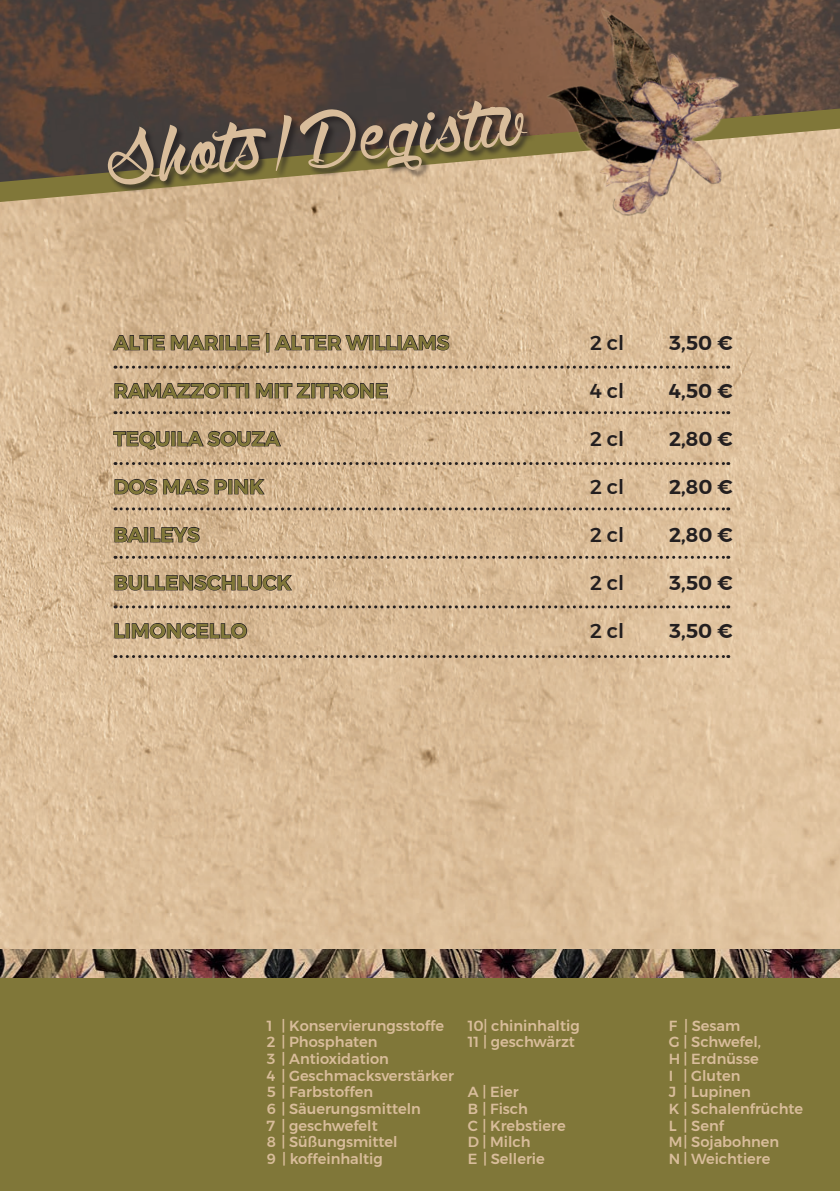
<style>
.page{position:relative;width:840px;height:1191px;background:#fff}
.page>*{position:absolute;margin:0;border:0;box-sizing:border-box;transform-origin:0 0}
.t1{font:600 20px "Montserrat";color:#807739}
.t2{font:600 20px "Montserrat";color:#231f20}
.t3{font:500 20px "Montserrat";color:#231f20}
.t4{font:500 14.6px/16.6px "Montserrat";color:#d9bd9b}
</style>
<div class="page">
<img style="left:0;top:202px;width:839px;height:748px">
<img style="left:0;top:0;width:839px;height:108px">
<svg style="left:0;top:108px;width:839px;height:94px"></svg>
<img style="left:474px;top:0;width:325px;height:245px">
<svg style="left:115px;top:366px;width:613px;height:3px"></svg>
<svg style="left:115px;top:411px;width:613px;height:3px"></svg>
<svg style="left:115px;top:462px;width:613px;height:3px"></svg>
<svg style="left:115px;top:507px;width:613px;height:3px"></svg>
<svg style="left:115px;top:556px;width:613px;height:3px"></svg>
<svg style="left:115px;top:605px;width:613px;height:3px"></svg>
<svg style="left:115px;top:655px;width:613px;height:3px"></svg>
<svg style="left:111px;top:334px;width:108px;height:17px"></svg>
<div style="left:219px;top:335px;width:4px;height:15px;border:1px solid #231f20"></div>
<svg style="left:225px;top:334px;width:35px;height:17px"></svg>
<div style="left:266px;top:333px;width:3px;height:19px;border:1px solid #231f20"></div>
<svg style="left:273px;top:334px;width:177px;height:17px"></svg>
<svg style="left:114px;top:382px;width:131px;height:17px"></svg>
<div style="left:245px;top:383px;width:4px;height:15px;border:1px solid #231f20"></div>
<svg style="left:255px;top:382px;width:18px;height:17px"></svg>
<div style="left:274px;top:383px;width:5px;height:15px;border:1px solid #231f20"></div>
<svg style="left:279px;top:382px;width:109px;height:17px"></svg>
<svg style="left:112px;top:430px;width:58px;height:20px"></svg>
<div style="left:171px;top:431px;width:4px;height:15px;border:1px solid #231f20"></div>
<svg style="left:177px;top:430px;width:104px;height:17px"></svg>
<svg style="left:114px;top:478px;width:152px;height:17px"></svg>
<svg style="left:114px;top:526px;width:86px;height:17px"></svg>
<svg style="left:114px;top:574px;width:179px;height:17px"></svg>
<svg style="left:114px;top:622px;width:11px;height:17px"></svg>
<div style="left:125px;top:623px;width:5px;height:15px;border:1px solid #231f20"></div>
<svg style="left:131px;top:622px;width:117px;height:17px"></svg>
<img style="left:0;top:950px;width:839px;height:28px">
<div style="left:0;top:978px;width:839px;height:213px;background:#807739"></div>
<div style="left:107px;top:100px;width:428px;height:93px;background:#231f20;opacity:.75"></div>
<svg style="left:108px;top:101px;width:419px;height:84px"></svg>
<h1 class="t1" style="left:113px;top:327px;width:337px">ALTE MARILLE | ALTER WILLIAMS</h1>
<h1 class="t3" style="left:590px;top:327px;width:36px">2 cl</h1>
<h1 class="t2" style="left:668px;top:327px;width:65px">3,50 €</h1>
<h1 class="t1" style="left:113px;top:375px;width:276px">RAMAZZOTTI MIT ZITRONE</h1>
<h1 class="t3" style="left:589px;top:375px;width:36px">4 cl</h1>
<h1 class="t2" style="left:668px;top:375px;width:65px">4,50 €</h1>
<h1 class="t1" style="left:113px;top:423px;width:168px">TEQUILA SOUZA</h1>
<h1 class="t3" style="left:590px;top:423px;width:36px">2 cl</h1>
<h1 class="t2" style="left:668px;top:423px;width:65px">2,80 €</h1>
<h1 class="t1" style="left:113px;top:471px;width:152px">DOS MAS PINK</h1>
<h1 class="t3" style="left:590px;top:471px;width:36px">2 cl</h1>
<h1 class="t2" style="left:668px;top:471px;width:65px">2,80 €</h1>
<h1 class="t1" style="left:113px;top:519px;width:88px">BAILEYS</h1>
<h1 class="t3" style="left:590px;top:519px;width:36px">2 cl</h1>
<h1 class="t2" style="left:668px;top:519px;width:65px">2,80 €</h1>
<h1 class="t1" style="left:113px;top:567px;width:179px">BULLENSCHLUCK</h1>
<h1 class="t3" style="left:590px;top:567px;width:36px">2 cl</h1>
<h1 class="t2" style="left:668px;top:567px;width:65px">3,50 €</h1>
<h1 class="t1" style="left:113px;top:615px;width:135px">LIMONCELLO</h1>
<h1 class="t3" style="left:590px;top:615px;width:36px">2 cl</h1>
<h1 class="t2" style="left:668px;top:615px;width:65px">3,50 €</h1>
<p class="t4" style="left:266px;top:1017px;width:188px">1 | Konservierungsstoffe<br>2 | Phosphaten<br>3 | Antioxidation<br>4 | Geschmacksverstärker<br>5 | Farbstoffen<br>6 | Säuerungsmitteln<br>7 | geschwefelt<br>8 | Süßungsmittel<br>9 | koffeinhaltig</p>
<p class="t4" style="left:467px;top:1017px;width:113px">10| chininhaltig<br>11 | geschwärzt</p>
<p class="t4" style="left:467px;top:1083px;width:99px">A | Eier<br>B | Fisch<br>C | Krebstiere<br>D | Milch<br>E | Sellerie</p>
<p class="t4" style="left:668px;top:1017px;width:136px">F | Sesam<br>G | Schwefel,<br>H | Erdnüsse<br>I | Gluten<br>J | Lupinen<br>K | Schalenfrüchte<br>L | Senf<br>M| Sojabohnen<br>N | Weichtiere</p>
</div>
